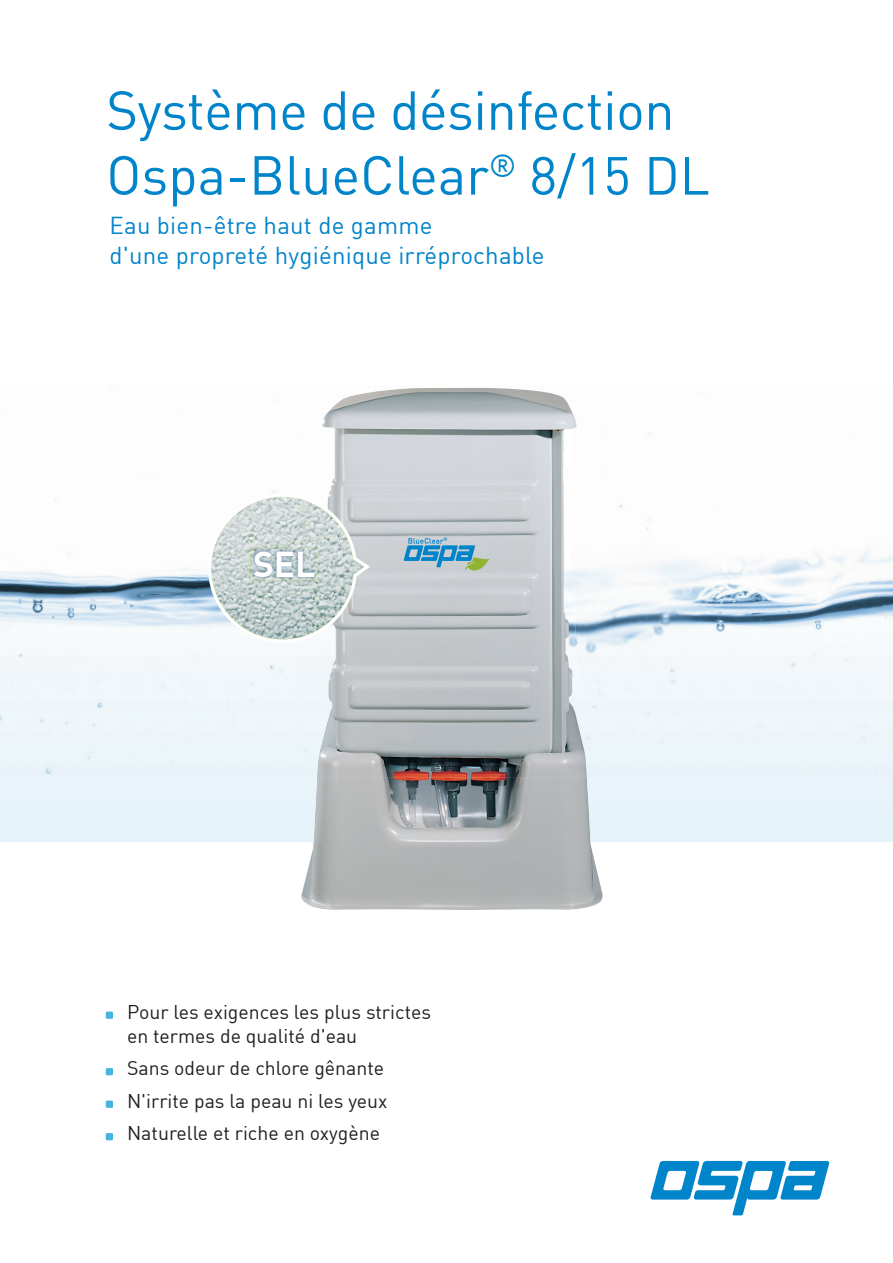
<style>
.page{position:relative;width:893px;height:1263px;background:#fff}
.page>*{position:absolute;margin:0;border:0;box-sizing:border-box;transform-origin:0 0}
.t1{font:54px/64.8px "DIN";letter-spacing:-.01em;color:#0084ca}
.t2{font:700 35.25px "DIN";color:#fff}
.t3{font:24px/30px "DIN";letter-spacing:.01em;color:#0084ca}
.t4{font:19.5px/32.5px "DIN";color:#231f20}
.s1{font-size:52.8px}
</style>
<div class="page">
<div style="left:0;top:778px;width:893px;height:64px;background:#e6f3fa"></div>
<img style="left:0;top:385px;width:223px;height:393px">
<img style="left:576px;top:424px;width:317px;height:354px">
<svg style="left:587px;top:777px;width:12px;height:1px"></svg>
<img style="left:301px;top:842px;width:301px;height:68px">
<img style="left:313px;top:778px;width:277px;height:64px">
<img style="left:317px;top:485px;width:270px;height:293px">
<img style="left:322px;top:388px;width:254px;height:98px">
<svg style="left:208px;top:493px;width:162px;height:150px"></svg>
<img style="left:250px;top:547px;width:32px;height:33px">
<img style="left:282px;top:547px;width:36px;height:33px">
<div style="left:106px;top:1011px;width:7px;height:8px;background:#47b3e0"></div>
<div style="left:106px;top:1068px;width:7px;height:7px;background:#47b3e0"></div>
<div style="left:106px;top:1100px;width:7px;height:8px;background:#47b3e0"></div>
<div style="left:106px;top:1133px;width:7px;height:7px;background:#47b3e0"></div>
<svg style="left:650px;top:1161px;width:179px;height:54px"></svg>
<h1 class="t1" style="left:106px;top:77px;width:605px">Système de désinfection<br>Ospa-BlueClear<sup>®</sup> <span class="s1">8/15 DL</span></h1>
<p class="t3" style="left:109px;top:210px;width:437px">Eau bien-être haut de gamme<br>d'une propreté hygiénique irréprochable</p>
<h2 class="t2" style="left:253px;top:541px;width:64px">SEL</h2>
<p class="t4" style="left:127px;top:999px;width:305px;line-height:24px">Pour les exigences les plus strictes en termes de qualité d'eau</p>
<p class="t4" style="left:127px;top:1052px;width:262px">Sans odeur de chlore gênante<br>N'irrite pas la peau ni les yeux<br>Naturelle et riche en oxygène</p>
</div>
